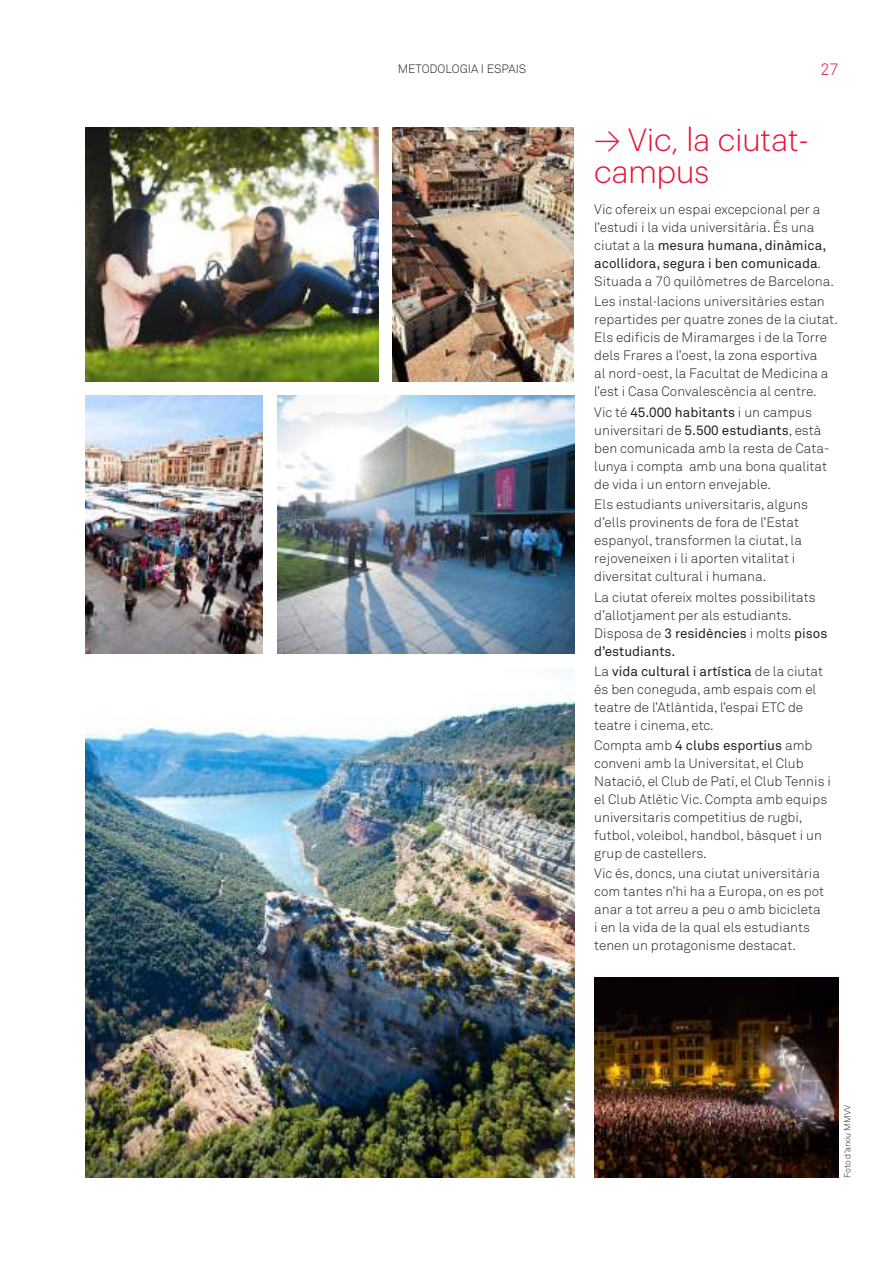
<style>
.page{position:relative;width:893px;height:1263px;background:#fff}
.page>*{position:absolute;margin:0;border:0;box-sizing:border-box;transform-origin:0 0}
.t1{font:300 31.5px/32.2px "Graphik";color:#e61337}
.t2{font:16.5px "Akkurat Light Pro";color:#e61337}
.t3{font:13.5px/18px "Akkurat Light Pro";color:#241f1f}
.t4{font:13.5px/18px "Akkurat";color:#241f1f}
.t5{font:12px "Akkurat Light Pro";color:#241f1f}
.t6{font:300 8.7px "Akkurat";color:#241f1f}
.s1{font-family:"Akkurat Light Pro";font-weight:400}
.s2{font-family:"Akkurat Light Pro"}
.s3{font-family:"Akkurat"}
</style>
<div class="page">
<img style="left:85px;top:668px;width:489px;height:510px">
<img style="left:594px;top:977px;width:245px;height:201px">
<img style="left:85px;top:396px;width:178px;height:258px">
<img style="left:277px;top:396px;width:297px;height:258px">
<img style="left:85px;top:128px;width:293px;height:253px">
<img style="left:393px;top:128px;width:181px;height:253px">
<p class="t5" style="left:398px;top:61px;width:130px">METODOLOGIA I ESPAIS</p>
<p class="t2" style="left:820px;top:59px;width:20px">27</p>
<h1 class="t1" style="left:594px;top:121px;width:216px"><span class="s1">→</span> Vic, la ciutat&shy;campus</h1>
<p class="t3" style="left:594px;top:201px;width:228px">Vic ofereix un espai excepcional per a l’estudi i la vida universitària. És una</p>
<p class="t4" style="left:594px;top:236px;width:234px"><span class="s2">ciutat a la</span> mesura humana, dinàmica, acollidora, segura i ben comunicada<span class="s2">.</span></p>
<p class="t3" style="left:594px;top:272px;width:241px;line-height:20.1px">Situada a 70 quilòmetres de Barcelona.<br>Les instal·lacions universitàries estan</p>
<p class="t3" style="left:594px;top:311px;width:245px">repartides per quatre zones de la ciutat.<br>Els edificis de Miramarges i de la Torre dels Frares a l’oest, la zona esportiva<br>al nord-oest, la Facultat de Medicina a l’est i Casa Convalescència al centre.</p>
<p class="t4" style="left:594px;top:403px;width:219px"><span class="s2">Vic té</span> 45.000 habitants <span class="s2">i un campus</span></p>
<p class="t3" style="left:594px;top:421px;width:237px">universitari de <span class="s3">5.500 estudiants</span>, està ben comunicada amb la resta de Cata&shy;lunya i compta amb una bona qualitat de vida i un entorn envejable.</p>
<p class="t3" style="left:594px;top:496px;width:215px">Els estudiants universitaris, alguns d’ells provinents de fora de l’Estat espanyol, transformen la ciutat, la rejoveneixen i li aporten vitalitat i diversitat cultural i humana.</p>
<p class="t3" style="left:594px;top:588px;width:223px">La ciutat ofereix moltes possibilitats d’allotjament per als estudiants.</p>
<p class="t4" style="left:594px;top:624px;width:235px"><span class="s2">Disposa de</span> 3 residències <span class="s2">i molts</span> pisos d’estudiants.</p>
<p class="t4" style="left:594px;top:662px;width:230px"><span class="s2">La</span> vida cultural i artística <span class="s2">de la ciutat</span></p>
<p class="t3" style="left:594px;top:680px;width:224px">és ben coneguda, amb espais com el teatre de l’Atlàntida, l’espai ETC de teatre i cinema, etc.</p>
<p class="t4" style="left:594px;top:736px;width:220px"><span class="s2">Compta amb</span> 4 clubs esportius <span class="s2">amb</span></p>
<p class="t3" style="left:594px;top:754px;width:238px">conveni amb la Universitat, el Club Natació, el Club de Patí, el Club Tennis i el Club Atlètic Vic. Compta amb equips universitaris competitius de rugbi, futbol, voleibol, handbol, bàsquet i un grup de castellers.</p>
<p class="t3" style="left:594px;top:864px;width:231px">Vic és, doncs, una ciutat universitària com tantes n’hi ha a Europa, on es pot anar a tot arreu a peu o amb bicicleta i en la vida de la qual els estudiants tenen un protagonisme destacat.</p>
<p class="t6" style="left:842px;top:1178px;width:74px;rotate:-90deg">Foto d’arxiu MMVV</p>
</div>
